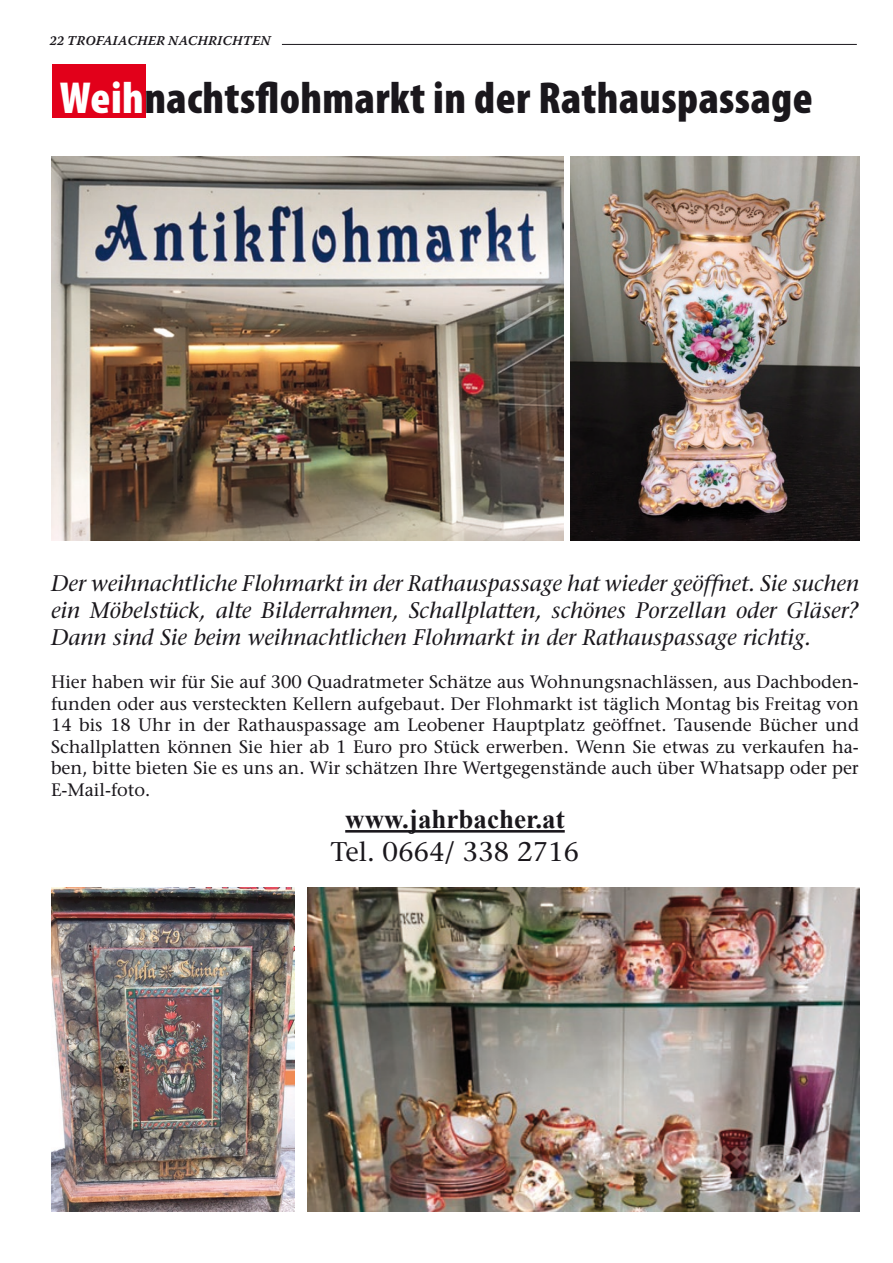
<style>
.page{position:relative;width:893px;height:1263px;background:#fff}
.page>*{position:absolute;margin:0;border:0;box-sizing:border-box;transform-origin:0 0}
.Titel_2{font:900 condensed 45px "Myriad Pro";letter-spacing:.01em;color:#1a171c}
.t1{font:700 27px "Times New Roman";color:#1a171c}
.vorspann{font:27px "Stone Serif";color:#1a171c}
.vorspann-2{font:italic 22.5px/27px "Stone Serif";color:#1a171c;text-align:justify}
.swt-twxt{font:18px/21.6px "Stone Serif";color:#1a171c;text-align:justify}
.t2{font:13.5px "Warnock Pro Semibold It Capt";letter-spacing:.01em;color:#1a171c}
.s1{color:#fff}
</style>
<div class="page">
<hr style="left:282px;top:44px;width:575px;height:1px;background:#1a171c">
<div style="left:52px;top:64px;width:94px;height:53px;background:#e2001a"></div>
<hr style="left:345px;top:830px;width:220px;height:2px;background:#1a171c">
<img style="left:307px;top:887px;width:553px;height:325px">
<img style="left:51px;top:156px;width:513px;height:384px">
<img style="left:570px;top:156px;width:290px;height:385px">
<img style="left:51px;top:887px;width:244px;height:325px">
<p class="t2" style="left:50px;top:32px;width:222px">22 TROFAIACHER NACHRICHTEN</p>
<p class="Titel_2" style="left:60px;top:69px;width:754px"><span class="s1">Weih</span>nachtsflohmarkt in der Rathauspassage</p>
<p class="vorspann-2" style="left:51px;top:569px;width:809px">Der weihnachtliche Flohmarkt in der Rathauspassage hat wieder geöffnet. Sie suchen ein Möbelstück, alte Bilderrahmen, Schallplatten, schönes Porzellan oder Gläser?<br>Dann sind Sie beim weihnachtlichen Flohmarkt in der Rathauspassage richtig.</p>
<p class="swt-twxt" style="left:51px;top:671px;width:809px">Hier haben wir für Sie auf 300 Quadratmeter Schätze aus Wohnungsnachlässen, aus Dachboden&shy;funden oder aus versteckten Kellern aufgebaut. Der Flohmarkt ist täglich Montag bis Freitag von 14 bis 18 Uhr in der Rathauspassage am Leobener Hauptplatz geöffnet. Tausende Bücher und Schallplatten können Sie hier ab 1 Euro pro Stück erwerben. Wenn Sie etwas zu verkaufen ha&shy;ben, bitte bieten Sie es uns an. Wir schätzen Ihre Wertgegenstände auch über Whatsapp oder per E-Mail-foto.</p>
<p class="t1" style="left:345px;top:801px;width:221px">www.jahrbacher.at</p>
<p class="vorspann" style="left:331px;top:835px;width:250px">Tel. 0664/ 338 2716</p>
</div>
